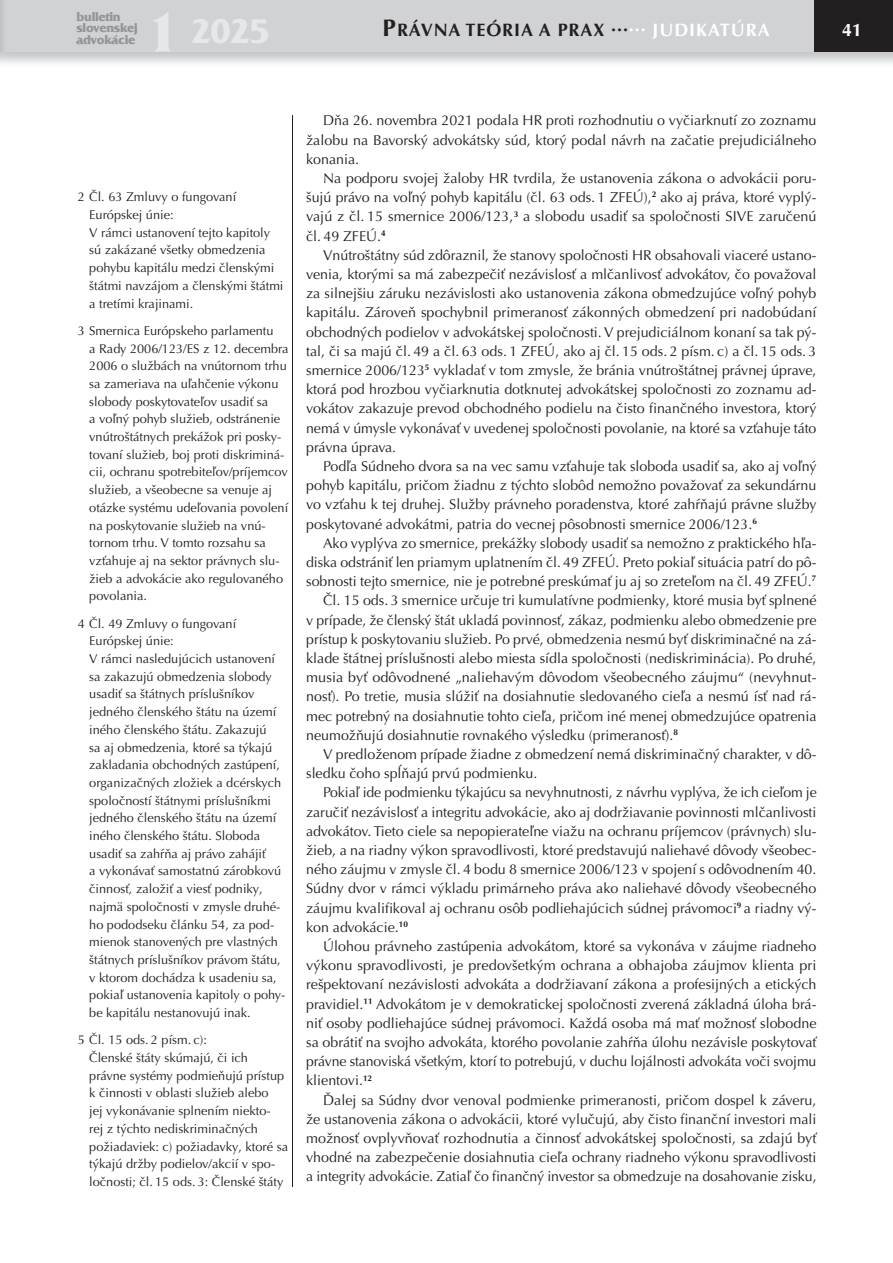
<style>
.page{position:relative;width:893px;height:1263px;background:#fff}
.page>*{position:absolute;margin:0;border:0;box-sizing:border-box;transform-origin:0 0}
.t1{font:700 36px "France";color:#e6e7e9}
.t2{font:700 18px "Optima LT Pro";letter-spacing:.05em;color:#231f20}
.t3{font:700 18px "Optima LT Pro";color:#fff}
.t4{font:14.25px/19.2px "Optima LT Pro";color:#231f20;text-align:justify}
.t5{font:700 13.5px/11.2px "France";letter-spacing:-.025em;color:#939598}
.t6{font:12.75px/17.7px "Optima LT Pro";color:#231f20}
.s1{font-size:60px}
.s2{font-size:24px}
.s3{color:#fff}
</style>
<div class="page">
<div style="left:0;top:0;width:893px;height:52px;background:#d1d2d4"></div>
<div style="left:814px;top:0;width:79px;height:52px;background:#231f20"></div>
<hr style="left:292px;top:115px;width:1px;height:1071px;background:#231f20">
<p class="t5" style="left:76px;top:11px;width:63px">bulletin slovenskej advokácie</p>
<h1 class="t1" style="left:146px;top:10px;width:125px"><span class="s1">1</span> 2025</h1>
<p class="t2" style="left:382px;top:22px;width:389px"><span class="s2">P</span>RÁVNA TEÓRIA A PRAX ...<sup>...</sup> <span class="s3">JUDIKATÚRA</span></p>
<p class="t3" style="left:842px;top:22px;width:22px">41</p>
<p class="t6" style="left:89px;top:189px;width:196px;text-indent:-11px">2 Čl. 63 Zmluvy o fungovaní<br>Európskej únie:<br>V rámci ustanovení tejto kapitoly sú zakázané všetky obmedzenia pohybu kapitálu medzi členskými štátmi navzájom a členskými štátmi a tretími krajinami.</p>
<p class="t6" style="left:89px;top:323px;width:201px;text-indent:-11px">3 Smernica Európskeho parlamentu<br>a Rady 2006/123/ES z 12. decembra 2006 o službách na vnútornom trhu sa zameriava na uľahčenie výkonu slobody poskytovateľov usadiť sa<br>a voľný pohyb služieb, odstránenie vnútroštátnych prekážok pri posky&shy;tovaní služieb, boj proti diskriminá&shy;cii, ochranu spotrebiteľov/príjemcov služieb, a všeobecne sa venuje aj otázke systému udeľovania povolení na poskytovanie služieb na vnú&shy;tornom trhu. V tomto rozsahu sa vzťahuje aj na sektor právnych slu&shy;žieb a advokácie ako regulovaného povolania.</p>
<p class="t6" style="left:89px;top:616px;width:198px;text-indent:-11px">4 Čl. 49 Zmluvy o fungovaní<br>Európskej únie:<br>V rámci nasledujúcich ustanovení sa zakazujú obmedzenia slobody usadiť sa štátnych príslušníkov jedného členského štátu na území iného členského štátu. Zakazujú<br>sa aj obmedzenia, ktoré sa týkajú zakladania obchodných zastúpení, organizačných zložiek a dcérskych spoločností štátnymi príslušníkmi jedného členského štátu na území iného členského štátu. Sloboda usadiť sa zahŕňa aj právo zahájiť<br>a vykonávať samostatnú zárobkovú činnosť, založiť a viesť podniky, najmä spoločnosti v zmysle druhé&shy;ho pododseku článku 54, za pod&shy;mienok stanovených pre vlastných štátnych príslušníkov právom štátu, v ktorom dochádza k usadeniu sa, pokiaľ ustanovenia kapitoly o pohy&shy;be kapitálu nestanovujú inak.</p>
<p class="t6" style="left:89px;top:1032px;width:200px;text-indent:-11px">5 Čl. 15 ods. 2 písm. c):<br>Členské štáty skúmajú, či ich<br>právne systémy podmieňujú prístup k činnosti v oblasti služieb alebo<br>jej vykonávanie splnením niekto-<br>rej z týchto nediskriminačných požiadaviek: c) požiadavky, ktoré sa týkajú držby podielov/akcií v spo&shy;ločnosti; čl. 15 ods. 3: Členské štáty</p>
<p class="t4" style="left:306px;top:112px;width:512px;text-indent:17px">Dňa 26. novembra 2021 podala HR proti rozhodnutiu o vyčiarknutí zo zoznamu žalobu na Bavorský advokátsky súd, ktorý podal návrh na začatie prejudiciálneho konania.</p>
<p class="t4" style="left:306px;top:170px;width:512px;text-indent:17px">Na podporu svojej žaloby HR tvrdila, že ustanovenia zákona o advokácii poru&shy;šujú právo na voľný pohyb kapitálu (čl. 63 ods. 1 ZFEÚ),<sup>2</sup> ako aj práva, ktoré vyplý&shy;vajú z čl. 15 smernice 2006/123,<sup>3</sup> a slobodu usadiť sa spoločnosti SIVE zaručenú čl. 49 ZFEÚ.<sup>4</sup></p>
<p class="t4" style="left:306px;top:247px;width:512px;text-indent:17px">Vnútroštátny súd zdôraznil, že stanovy spoločnosti HR obsahovali viaceré ustano&shy;venia, ktorými sa má zabezpečiť nezávislosť a mlčanlivosť advokátov, čo považoval za silnejšiu záruku nezávislosti ako ustanovenia zákona obmedzujúce voľný pohyb kapitálu. Zároveň spochybnil primeranosť zákonných obmedzení pri nadobúdaní obchodných podielov v advokátskej spoločnosti. V prejudiciálnom konaní sa tak pý&shy;tal, či sa majú čl. 49 a čl. 63 ods. 1 ZFEÚ, ako aj čl. 15 ods. 2 písm. c) a čl. 15 ods. 3 smernice 2006/123<sup>5</sup> vykladať v tom zmysle, že bránia vnútroštátnej právnej úprave, ktorá pod hrozbou vyčiarknutia dotknutej advokátskej spoločnosti zo zoznamu ad&shy;vokátov zakazuje prevod obchodného podielu na čisto finančného investora, ktorý nemá v úmysle vykonávať v uvedenej spoločnosti povolanie, na ktoré sa vzťahuje táto právna úprava.</p>
<p class="t4" style="left:306px;top:458px;width:512px;text-indent:17px">Podľa Súdneho dvora sa na vec samu vzťahuje tak sloboda usadiť sa, ako aj voľný pohyb kapitálu, pričom žiadnu z týchto slobôd nemožno považovať za sekundárnu vo vzťahu k tej druhej. Služby právneho poradenstva, ktoré zahŕňajú právne služby poskytované advokátmi, patria do vecnej pôsobnosti smernice 2006/123.<sup>6</sup></p>
<p class="t4" style="left:323px;top:535px;width:495px">Ako vyplýva zo smernice, prekážky slobody usadiť sa nemožno z praktického hľa-</p>
<p class="t4" style="left:306px;top:554px;width:512px">diska odstrániť len priamym uplatnením čl. 49 ZFEÚ. Preto pokiaľ situácia patrí do pô-</p>
<p class="t4" style="left:306px;top:573px;width:512px">sobnosti tejto smernice, nie je potrebné preskúmať ju aj so zreteľom na čl. 49 ZFEÚ.<sup>7</sup></p>
<p class="t4" style="left:323px;top:592px;width:495px">Čl. 15 ods. 3 smernice určuje tri kumulatívne podmienky, ktoré musia byť splnené</p>
<p class="t4" style="left:306px;top:612px;width:512px">v prípade, že členský štát ukladá povinnosť, zákaz, podmienku alebo obmedzenie pre</p>
<p class="t4" style="left:306px;top:631px;width:512px">prístup k poskytovaniu služieb. Po prvé, obmedzenia nesmú byť diskriminačné na zá-</p>
<p class="t4" style="left:306px;top:650px;width:512px">klade štátnej príslušnosti alebo miesta sídla spoločnosti (nediskriminácia). Po druhé,</p>
<p class="t4" style="left:306px;top:669px;width:512px">musia byť odôvodnené „naliehavým dôvodom všeobecného záujmu“ (nevyhnut-</p>
<p class="t4" style="left:306px;top:688px;width:512px">nosť). Po tretie, musia slúžiť na dosiahnutie sledovaného cieľa a nesmú ísť nad rá-</p>
<p class="t4" style="left:306px;top:708px;width:512px">mec potrebný na dosiahnutie tohto cieľa, pričom iné menej obmedzujúce opatrenia</p>
<p class="t4" style="left:306px;top:727px;width:373px">neumožňujú dosiahnutie rovnakého výsledku (primeranosť).<sup>8</sup></p>
<p class="t4" style="left:323px;top:746px;width:495px">V predloženom prípade žiadne z obmedzení nemá diskriminačný charakter, v dô-</p>
<p class="t4" style="left:306px;top:765px;width:233px">sledku čoho spĺňajú prvú podmienku.</p>
<p class="t4" style="left:323px;top:784px;width:495px">Pokiaľ ide podmienku týkajúcu sa nevyhnutnosti, z návrhu vyplýva, že ich cieľom je</p>
<p class="t4" style="left:306px;top:804px;width:512px">zaručiť nezávislosť a integritu advokácie, ako aj dodržiavanie povinnosti mlčanlivosti</p>
<p class="t4" style="left:306px;top:823px;width:512px">advokátov. Tieto ciele sa nepopierateľne viažu na ochranu príjemcov (právnych) slu-</p>
<p class="t4" style="left:306px;top:842px;width:512px">žieb, a na riadny výkon spravodlivosti, ktoré predstavujú naliehavé dôvody všeobec-</p>
<p class="t4" style="left:306px;top:861px;width:512px">ného záujmu v zmysle čl. 4 bodu 8 smernice 2006/123 v spojení s odôvodnením 40.</p>
<p class="t4" style="left:306px;top:880px;width:512px">Súdny dvor v rámci výkladu primárneho práva ako naliehavé dôvody všeobecného</p>
<p class="t4" style="left:306px;top:900px;width:512px">záujmu kvalifikoval aj ochranu osôb podliehajúcich súdnej právomoci<sup>9</sup> a riadny vý-</p>
<p class="t4" style="left:306px;top:919px;width:103px">kon advokácie.<sup>10</sup></p>
<p class="t4" style="left:323px;top:938px;width:495px">Úlohou právneho zastúpenia advokátom, ktoré sa vykonáva v záujme riadneho</p>
<p class="t4" style="left:306px;top:957px;width:512px">výkonu spravodlivosti, je predovšetkým ochrana a obhajoba záujmov klienta pri</p>
<p class="t4" style="left:306px;top:976px;width:512px">rešpektovaní nezávislosti advokáta a dodržiavaní zákona a profesijných a etických</p>
<p class="t4" style="left:306px;top:996px;width:512px">pravidiel.<sup>11</sup> Advokátom je v demokratickej spoločnosti zverená základná úloha brá-</p>
<p class="t4" style="left:306px;top:1015px;width:512px">niť osoby podliehajúce súdnej právomoci. Každá osoba má mať možnosť slobodne</p>
<p class="t4" style="left:306px;top:1034px;width:512px">sa obrátiť na svojho advokáta, ktorého povolanie zahŕňa úlohu nezávisle poskytovať</p>
<p class="t4" style="left:306px;top:1053px;width:512px">právne stanoviská všetkým, ktorí to potrebujú, v duchu lojálnosti advokáta voči svojmu</p>
<p class="t4" style="left:306px;top:1072px;width:68px">klientovi.<sup>12</sup></p>
<p class="t4" style="left:323px;top:1092px;width:495px">Ďalej sa Súdny dvor venoval podmienke primeranosti, pričom dospel k záveru,</p>
<p class="t4" style="left:306px;top:1111px;width:512px">že ustanovenia zákona o advokácii, ktoré vylučujú, aby čisto finanční investori mali</p>
<p class="t4" style="left:306px;top:1130px;width:512px">možnosť ovplyvňovať rozhodnutia a činnosť advokátskej spoločnosti, sa zdajú byť</p>
<p class="t4" style="left:306px;top:1149px;width:512px">vhodné na zabezpečenie dosiahnutia cieľa ochrany riadneho výkonu spravodlivosti</p>
<p class="t4" style="left:306px;top:1168px;width:512px">a integrity advokácie. Zatiaľ čo finančný investor sa obmedzuje na dosahovanie zisku,</p>
</div>
